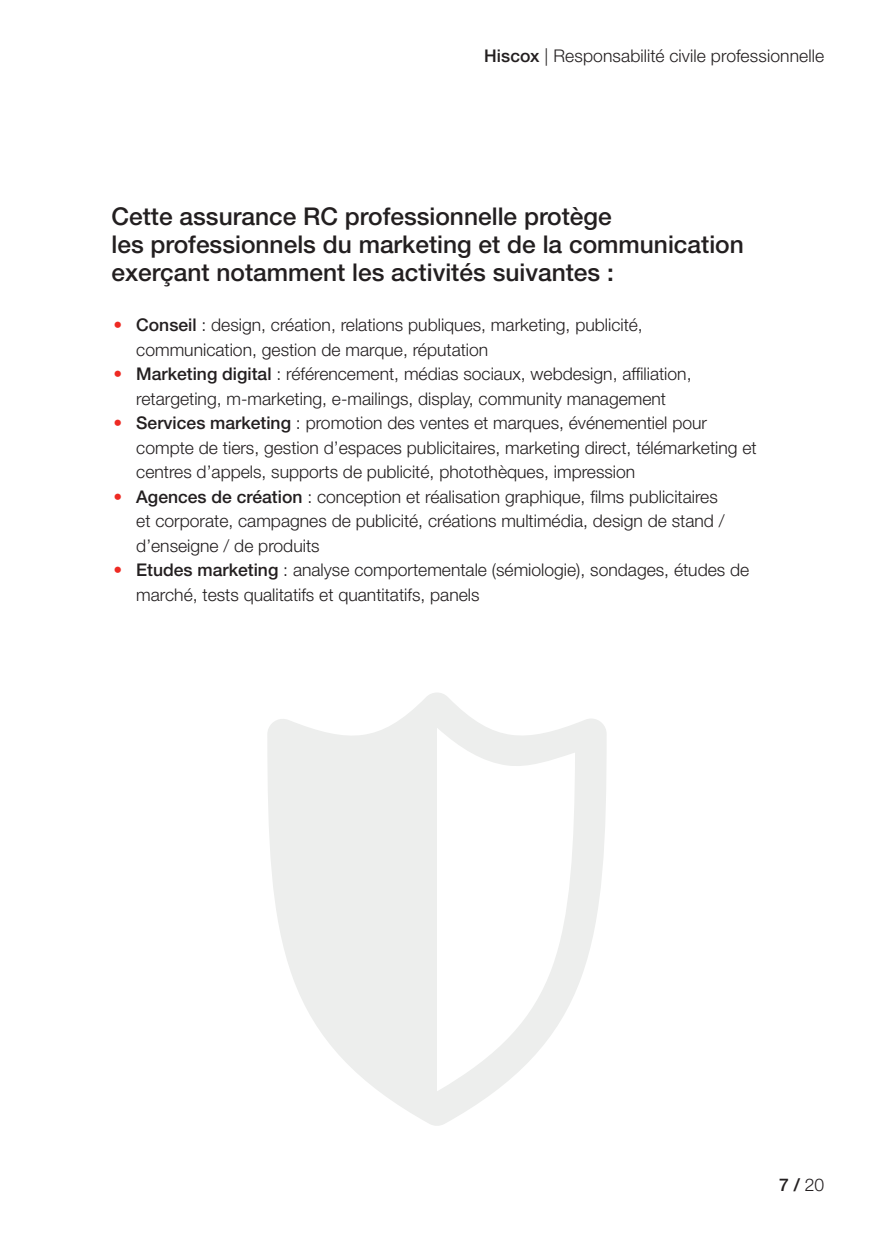
<style>
.page{position:relative;width:874px;height:1241px;background:#fff}
.page>*{position:absolute;margin:0;border:0;box-sizing:border-box;transform-origin:0 0}
.t1{font:500 24.5px/28px "Helvetica Neue LT Std";color:#231f20}
.t2{font:300 17.5px/24.5px "Helvetica Neue LT Std";color:#231f20}
.t3{font:500 17.5px "Helvetica Neue LT Std";color:#231f20}
.s1{font-weight:500}
.s2{font-weight:500;color:#ee2a23}
.s3{color:#ee2a23}
.s4{font-weight:300}
</style>
<div class="page">
<svg style="left:267px;top:693px;width:339px;height:433px;fill:#f4f4f4"></svg>
<p class="t2" style="left:483px;top:43px;width:341px"><span class="s1">Hiscox</span> | Responsabilité civile professionnelle</p>
<h1 class="t1" style="left:111px;top:202px;width:633px">Cette assurance RC professionnelle protège<br>les professionnels du marketing et de la communication exerçant notamment les activités suivantes :</h1>
<p class="t2" style="left:136px;top:312px;width:508px;text-indent:-23px"><span class="s2">•</span> <span class="s1">Conseil</span> : design, création, relations publiques, marketing, publicité, communication, gestion de marque, réputation</p>
<p class="t2" style="left:113px;top:361px;width:579px;text-align:center"><span class="s3">•</span> <span class="s1">Marketing digital</span> : référencement, médias sociaux, webdesign, affiliation, retargeting, m-marketing, e-mailings, display, community management</p>
<p class="t2" style="left:136px;top:410px;width:621px;text-indent:-23px"><span class="s2">•</span> <span class="s1">Services marketing</span> : promotion des ventes et marques, événementiel pour compte de tiers, gestion d’espaces publicitaires, marketing direct, télémarketing et centres d’appels, supports de publicité, photothèques, impression</p>
<p class="t2" style="left:136px;top:484px;width:589px;text-indent:-23px"><span class="s3">•</span> <span class="s1">Agences de création</span> : conception et réalisation graphique, films publicitaires et corporate, campagnes de publicité, créations multimédia, design de stand / d’enseigne / de produits</p>
<p class="t2" style="left:136px;top:557px;width:614px;text-indent:-23px"><span class="s2">•</span> <span class="s1">Etudes marketing</span> : analyse comportementale (sémiologie), sondages, études de marché, tests qualitatifs et quantitatifs, panels</p>
<p class="t3" style="left:778px;top:1173px;width:47px">7 / <span class="s4">20</span></p>
</div>
